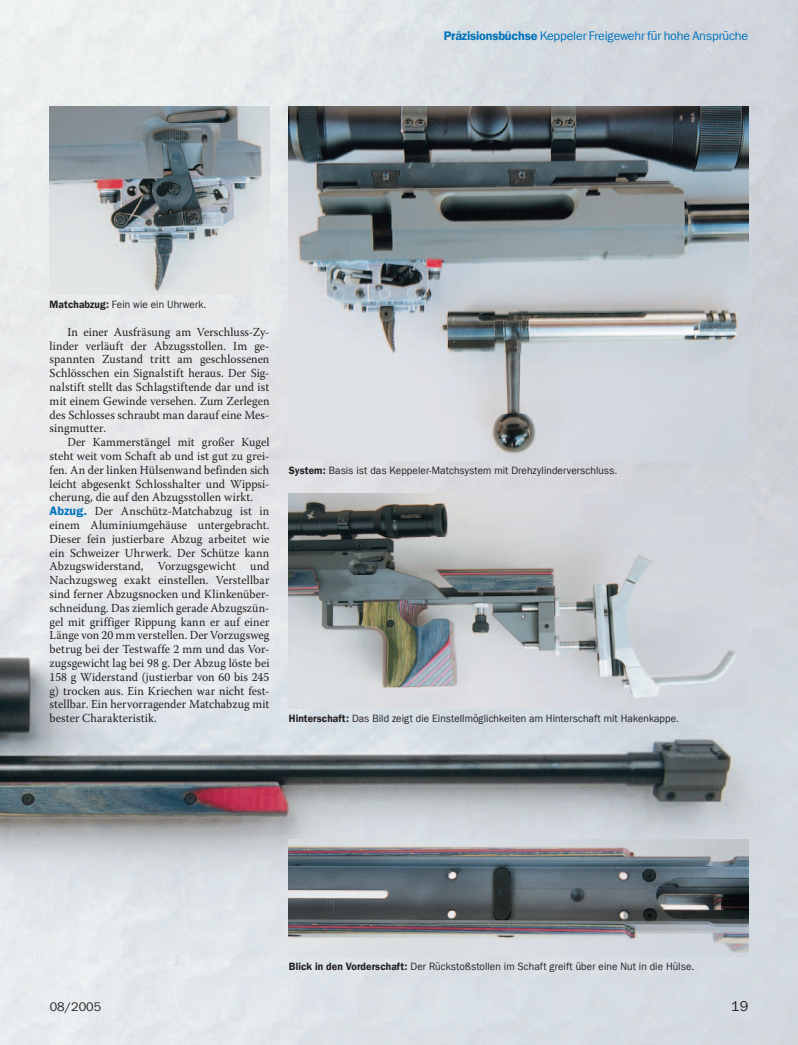
<style>
.page{position:relative;width:798px;height:1045px;background:#fff}
.page>*{position:absolute;margin:0;border:0;box-sizing:border-box;transform-origin:0 0}
.t1{font:14.25px "Franklin Gothic LT Com";color:#231f20}
.t2{font:12.5px "Franklin Gothic LT Com";letter-spacing:-.015em;color:#0072bc}
.t3{font:12.5px "Franklin Gothic LT Com";color:#231f20}
.t4{font:12.25px/13.8px "Warnock Pro";letter-spacing:.005em;color:#231f20;text-align:justify;scale:.95 1}
.t5{font:10.62px "Franklin Gothic LT Com";letter-spacing:.005em;color:#231f20;scale:.95 1}
.s1{font-family:"Franklin Gothic LT Com Dm"}
.s2{font-family:"Franklin Gothic LT Com Dm";color:#0072bc}
</style>
<div class="page">
<img style="left:0;top:0;width:797px;height:1045px">
<img style="left:289px;top:106px;width:459px;height:354px">
<img style="left:50px;top:106px;width:219px;height:189px">
<img style="left:289px;top:839px;width:459px;height:118px">
<img style="left:289px;top:494px;width:459px;height:214px">
<p class="t2" style="left:443px;top:32px;width:306px"><span class="s1">Präzisionsbüchse</span> Keppeler Freigewehr für hohe Ansprüche</p>
<p class="t5" style="left:50px;top:301px;width:167px"><span class="s1">Matchabzug:</span> Fein wie ein Uhrwerk.</p>
<p class="t4" style="left:50px;top:326px;width:233px;text-indent:18px">In einer Ausfräsung am Verschluss-Zy&shy;linder verläuft der Abzugsstollen. Im ge&shy;spannten Zustand tritt am geschlossenen Schlösschen ein Signalstift heraus. Der Sig&shy;nalstift stellt das Schlagstiftende dar und ist mit einem Gewinde versehen. Zum Zerlegen des Schlosses schraubt man darauf eine Mes&shy;singmutter.</p>
<p class="t4" style="left:50px;top:436px;width:233px;text-align:left;text-indent:18px">Der Kammerstängel mit großer Kugel steht weit vom Schaft ab und ist gut zu grei&shy;fen. An der linken Hülsenwand befinden sich leicht abgesenkt Schlosshalter und Wippsi&shy;cherung, die auf den Abzugsstollen wirkt.<br><span class="s2">Abzug.</span> Der Anschütz-Matchabzug ist in einem Aluminiumgehäuse untergebracht.<br>Dieser fein justierbare Abzug arbeitet wie ein Schweizer Uhrwerk. Der Schütze kann Abzugswiderstand, Vorzugsgewicht und Nachzugsweg exakt einstellen. Verstellbar sind ferner Abzugsnocken und Klinkenüber&shy;schneidung. Das ziemlich gerade Abzugszün&shy;gel mit griffiger Rippung kann er auf einer Länge von 20 mm verstellen. Der Vorzugsweg betrug bei der Testwaffe 2 mm und das Vor&shy;zugsgewicht lag bei 98 g. Der Abzug löste bei 158 g Widerstand (justierbar von 60 bis 245 g) trocken aus. Ein Kriechen war nicht fest&shy;stellbar. Ein hervorragender Matchabzug mit bester Charakteristik.</p>
<p class="t5" style="left:289px;top:467px;width:347px"><span class="s1">System:</span> Basis ist das Keppeler-Matchsystem mit Drehzylinderverschluss.</p>
<p class="t5" style="left:289px;top:715px;width:412px"><span class="s1">Hinterschaft:</span> Das Bild zeigt die Einstellmöglichkeiten am Hinterschaft mit Hakenkappe.</p>
<p class="t5" style="left:289px;top:963px;width:428px"><span class="s1">Blick in den Vorderschaft:</span> Der Rückstoßstollen im Schaft greift über eine Nut in die Hülse.</p>
<p class="t3" style="left:50px;top:1003px;width:53px">08/2005</p>
<p class="t1" style="left:731px;top:1002px;width:19px">19</p>
</div>
